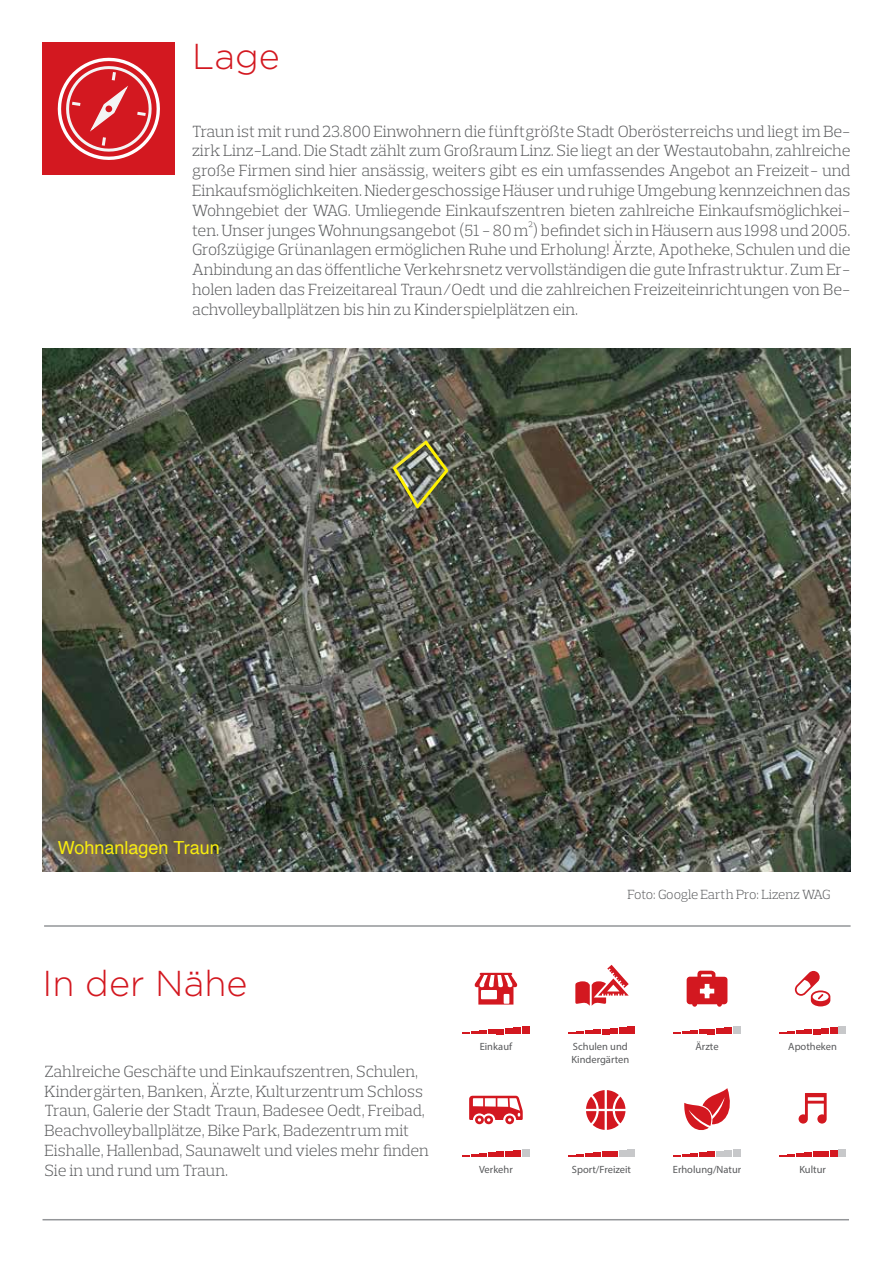
<style>
.page{position:relative;width:893px;height:1263px;background:#fff}
.page>*{position:absolute;margin:0;border:0;box-sizing:border-box;transform-origin:0 0}
.t1{font:300 36px "Gotham";color:#d31820}
.t2{font:18px "Helvetica";color:#f7ec0f}
.t3{font:300 16.5px/19.8px "Prelo Slab";letter-spacing:-.01em;color:#58595b;text-align:justify}
.t4{font:300 13.5px "Prelo Slab";letter-spacing:-.02em;color:#58595b}
.t5{font:10.5px/12.6px "Myriad Pro";color:#58595b}
</style>
<div class="page">
<div style="left:43px;top:43px;width:132px;height:132px;background:#d31820"></div>
<svg style="left:57px;top:57px;width:103px;height:103px"></svg>
<div style="left:105px;top:105px;width:7px;height:7px;background:#d31820;border-radius:50%"></div>
<hr style="left:44px;top:925px;width:807px;height:2px;background:#939598">
<hr style="left:43px;top:1219px;width:806px;height:1px;background:#939598">
<svg style="left:462px;top:1030px;width:33px;height:4px"></svg>
<div style="left:496px;top:1029px;width:8px;height:5px;background:#d31820"></div>
<div style="left:505px;top:1028px;width:7px;height:6px;background:#d31820"></div>
<div style="left:513px;top:1027px;width:8px;height:7px;background:#d31820"></div>
<div style="left:522px;top:1026px;width:7px;height:8px;background:#d31820"></div>
<svg style="left:568px;top:1030px;width:33px;height:4px"></svg>
<div style="left:602px;top:1029px;width:8px;height:5px;background:#d31820"></div>
<div style="left:610px;top:1028px;width:8px;height:6px;background:#d31820"></div>
<div style="left:619px;top:1027px;width:8px;height:7px;background:#d31820"></div>
<div style="left:627px;top:1026px;width:8px;height:8px;background:#d31820"></div>
<svg style="left:673px;top:1030px;width:34px;height:4px"></svg>
<div style="left:707px;top:1029px;width:8px;height:5px;background:#d31820"></div>
<div style="left:716px;top:1028px;width:8px;height:6px;background:#d31820"></div>
<div style="left:724px;top:1027px;width:8px;height:7px;background:#d31820"></div>
<div style="left:733px;top:1026px;width:8px;height:8px;background:#c7c8ca"></div>
<svg style="left:779px;top:1030px;width:33px;height:4px"></svg>
<div style="left:813px;top:1029px;width:8px;height:5px;background:#d31820"></div>
<div style="left:821px;top:1028px;width:8px;height:6px;background:#d31820"></div>
<div style="left:830px;top:1027px;width:8px;height:7px;background:#d31820"></div>
<div style="left:838px;top:1026px;width:8px;height:8px;background:#c7c8ca"></div>
<svg style="left:462px;top:1153px;width:33px;height:4px"></svg>
<div style="left:496px;top:1152px;width:8px;height:5px;background:#d31820"></div>
<div style="left:505px;top:1151px;width:7px;height:6px;background:#d31820"></div>
<div style="left:513px;top:1150px;width:8px;height:7px;background:#d31820"></div>
<div style="left:522px;top:1149px;width:7px;height:8px;background:#c7c8ca"></div>
<svg style="left:568px;top:1153px;width:33px;height:4px"></svg>
<div style="left:602px;top:1152px;width:8px;height:5px;background:#d31820"></div>
<div style="left:610px;top:1151px;width:8px;height:6px;background:#d31820"></div>
<div style="left:619px;top:1150px;width:8px;height:7px;background:#c7c8ca"></div>
<div style="left:627px;top:1149px;width:8px;height:8px;background:#c7c8ca"></div>
<svg style="left:673px;top:1153px;width:34px;height:4px"></svg>
<div style="left:707px;top:1152px;width:8px;height:5px;background:#d31820"></div>
<div style="left:716px;top:1151px;width:8px;height:6px;background:#c7c8ca"></div>
<div style="left:724px;top:1150px;width:8px;height:7px;background:#c7c8ca"></div>
<div style="left:733px;top:1149px;width:8px;height:8px;background:#c7c8ca"></div>
<svg style="left:779px;top:1153px;width:33px;height:4px"></svg>
<div style="left:813px;top:1152px;width:8px;height:5px;background:#d31820"></div>
<div style="left:821px;top:1151px;width:8px;height:6px;background:#d31820"></div>
<div style="left:830px;top:1150px;width:8px;height:7px;background:#d31820"></div>
<div style="left:838px;top:1149px;width:8px;height:8px;background:#c7c8ca"></div>
<svg style="left:475px;top:973px;width:42px;height:31px"></svg>
<svg style="left:795px;top:971px;width:35px;height:35px"></svg>
<svg style="left:687px;top:971px;width:40px;height:36px"></svg>
<svg style="left:684px;top:1088px;width:46px;height:42px"></svg>
<svg style="left:575px;top:965px;width:54px;height:41px"></svg>
<svg style="left:469px;top:1096px;width:54px;height:28px"></svg>
<svg style="left:586px;top:1090px;width:39px;height:40px"></svg>
<svg style="left:799px;top:1093px;width:28px;height:30px"></svg>
<img style="left:43px;top:349px;width:807px;height:523px">
<img style="left:390px;top:437px;width:62px;height:75px">
<h1 class="t1" style="left:192px;top:36px;width:89px">Lage</h1>
<p class="t3" style="left:192px;top:121px;width:660px">Traun ist mit rund 23.800 Einwohnern die fünftgrößte Stadt Oberösterreichs und liegt im Be&shy;zirk Linz-Land. Die Stadt zählt zum Großraum Linz. Sie liegt an der Westautobahn, zahlreiche große Firmen sind hier ansässig, weiters gibt es ein umfassendes Angebot an Freizeit- und Einkaufsmöglichkeiten. Niedergeschossige Häuser und ruhige Umgebung kennzeichnen das Wohngebiet der WAG. Umliegende Einkaufszentren bieten zahlreiche Einkaufsmöglichkei&shy;ten. Unser junges Wohnungsangebot (51 - 80 m²) befindet sich in Häusern aus 1998 und 2005.<br>Großzügige Grünanlagen ermöglichen Ruhe und Erholung! Ärzte, Apotheke, Schulen und die Anbindung an das öffentliche Verkehrsnetz vervollständigen die gute Infrastruktur. Zum Er&shy;holen laden das Freizeitareal Traun/Oedt und die zahlreichen Freizeiteinrichtungen von Be&shy;achvolleyballplätzen bis hin zu Kinderspielplätzen ein.</p>
<p class="t2" style="left:58px;top:840px;width:163px">Wohnanlagen Traun</p>
<h1 class="t1" style="left:43px;top:963px;width:206px">In der Nähe</h1>
<p class="t3" style="left:45px;top:1061px;width:386px;text-align:left">Zahlreiche Geschäfte und Einkaufszentren, Schulen, Kindergärten, Banken, Ärzte, Kulturzentrum Schloss Traun, Galerie der Stadt Traun, Badesee Oedt, Freibad, Beachvolleyballplätze, Bike Park, Badezentrum mit Eishalle, Hallenbad, Saunawelt und vieles mehr finden Sie in und rund um Traun.</p>
<p class="t5" style="left:480px;top:1040px;width:34px">Einkauf</p>
<p class="t5" style="left:479px;top:1163px;width:35px">Verkehr</p>
<p class="t4" style="left:627px;top:886px;width:205px">Foto: Google Earth Pro: Lizenz WAG</p>
<p class="t5" style="left:571px;top:1040px;width:59px">Schulen und<br>Kindergärten</p>
<p class="t5" style="left:572px;top:1163px;width:61px">Sport/Freizeit</p>
<p class="t5" style="left:695px;top:1040px;width:25px">Ärzte</p>
<p class="t5" style="left:673px;top:1163px;width:70px">Erholung/Natur</p>
<p class="t5" style="left:788px;top:1040px;width:50px">Apotheken</p>
<p class="t5" style="left:799px;top:1163px;width:28px">Kultur</p>
</div>
